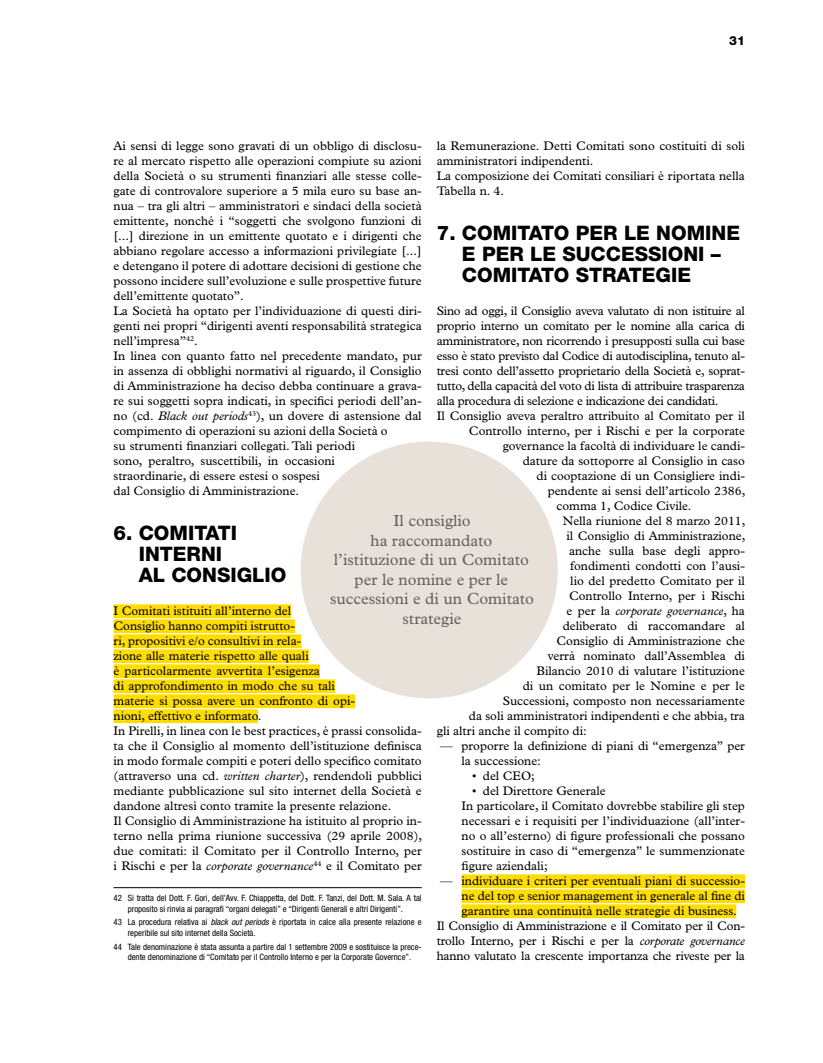
<style>
.page{position:relative;width:823px;height:1063px;background:#fff}
.page>*{position:absolute;margin:0;border:0;box-sizing:border-box;transform-origin:0 0}
.t1{font:800 20px/21.2px "Helvetica Neue LT Std";color:#000}
.t2{font:16.25px/19.5px "Plantin Std";color:#6d6e71;text-align:center}
.t3{font:12.5px/15px "Plantin Std";color:#000}
.t4{font:12.5px "Plantin Std";letter-spacing:-.02em;color:#000}
.t5{font:italic 12.5px "Plantin Std";color:#000}
.t6{font:800 12.5px "Helvetica Neue LT Std";color:#000}
.t7{font:condensed 8.75px/10.5px "Helvetica Neue LT Std";color:#000;text-align:center}
.s1{font-style:italic}
.s2{font-style:normal}
</style>
<div class="page">
<div style="left:113px;top:604px;width:178px;height:14px;background:#fd0"></div>
<div style="left:113px;top:619px;width:182px;height:14px;background:#fd0"></div>
<div style="left:113px;top:634px;width:188px;height:14px;background:#fd0"></div>
<div style="left:113px;top:649px;width:195px;height:14px;background:#fd0"></div>
<div style="left:113px;top:664px;width:207px;height:14px;background:#fd0"></div>
<div style="left:113px;top:679px;width:222px;height:14px;background:#fd0"></div>
<div style="left:113px;top:694px;width:242px;height:14px;background:#fd0"></div>
<div style="left:113px;top:709px;width:145px;height:14px;background:#fd0"></div>
<hr style="left:113px;top:887px;width:308px;height:1px;background:#000">
<div style="left:461px;top:874px;width:283px;height:14px;background:#fd0"></div>
<div style="left:461px;top:889px;width:283px;height:14px;background:#fd0"></div>
<div style="left:461px;top:904px;width:274px;height:14px;background:#fd0"></div>
<div style="left:300px;top:442px;width:257px;height:256px;background:#e7e1da;border-radius:50%"></div>
<p class="t6" style="left:728px;top:33px;width:17px">31</p>
<p class="t3" style="left:113px;top:138px;width:309px">Ai sensi di legge sono gravati di un obbligo di disclosu&shy;re al mercato rispetto alle operazioni compiute su azioni della Società o su strumenti finanziari alle stesse colle&shy;gate di controvalore superiore a 5 mila euro su base an&shy;nua – tra gli altri – amministratori e sindaci della società emittente, nonché i “soggetti che svolgono funzioni di [...] direzione in un emittente quotato e i dirigenti che abbiano regolare accesso a informazioni privilegiate [...] e detengano il potere di adottare decisioni di gestione che possono incidere sull’evoluzione e sulle prospettive future dell’emittente quotato”.<br>La Società ha optato per l’individuazione di questi diri&shy;genti nei propri “dirigenti aventi responsabilità strategica nell’impresa”<sup>42</sup>.<br>In linea con quanto fatto nel precedente mandato, pur in assenza di obblighi normativi al riguardo, il Consiglio di Amministrazione ha deciso debba continuare a grava&shy;re sui soggetti sopra indicati, in specifici periodi dell’an&shy;no (cd. <span class="s1">Black out periods</span><sup>43</sup>), un dovere di astensione dal compimento di operazioni su azioni della Società o<br>su strumenti finanziari collegati. Tali periodi<br>sono, peraltro, suscettibili, in occasioni<br>straordinarie, di essere estesi o sospesi<br>dal Consiglio di Amministrazione.</p>
<h1 class="t1" style="left:139px;top:522px;width:89px;text-indent:-25px">6. COMITATI<br>INTE</h1>
<p class="t3" style="left:436px;top:138px;width:309px">la Remunerazione. Detti Comitati sono costituiti di soli amministratori indipendenti.<br>La composizione dei Comitati consiliari è riportata nella Tabella n. 4.</p>
<h1 class="t1" style="left:461px;top:222px;width:255px;text-indent:-25px">7. COMITATO PER LE NOMINE<br>E PER LE SUCCE</h1>
<h1 class="t1" style="left:634px;top:243px;width:38px">SSIONI</h1>
<h1 class="t1" style="left:710px;top:243px;width:11px">–</h1>
<h1 class="t1" style="left:461px;top:265px;width:219px">CO MITATO STRATEGIE</h1>
<p class="t4" style="left:436px;top:304px;width:309px">Sino ad oggi, il Consiglio aveva valutato di non istituire al</p>
<p class="t4" style="left:436px;top:319px;width:309px">proprio interno un comitato per le nomine alla carica di</p>
<p class="t4" style="left:436px;top:334px;width:309px">amministratore, non ricorrendo i presupposti sulla cui base</p>
<p class="t4" style="left:436px;top:349px;width:309px">esso è stato previsto dal Codice di autodisciplina, tenuto al-</p>
<p class="t4" style="left:436px;top:364px;width:309px">tresì conto dell’assetto proprietario della Società e, soprat-</p>
<p class="t4" style="left:436px;top:379px;width:309px">tutto, della capacità del voto di lista di attribuire trasparenza</p>
<p class="t4" style="left:436px;top:394px;width:283px">alla procedura di selezione e indicazione dei candidati.</p>
<p class="t3" style="left:436px;top:408px;width:309px">Il Consiglio aveva peraltro attribuito al Comitato per il</p>
<p class="t3" style="left:468px;top:423px;width:277px">Controllo interno, per i Rischi e per la corporate</p>
<p class="t3" style="left:502px;top:438px;width:243px">governance la facoltà di individuare le candi-</p>
<p class="t3" style="left:522px;top:453px;width:223px">dature da sottoporre al Consiglio in caso</p>
<p class="t3" style="left:536px;top:468px;width:210px">di cooptazione di un Consigliere indi-</p>
<p class="t3" style="left:547px;top:483px;width:199px">pendente ai sensi dell’articolo 2386,</p>
<p class="t3" style="left:556px;top:498px;width:136px">comma 1, Codice Civile.</p>
<p class="t3" style="left:562px;top:513px;width:184px">Nella riunione del 8 marzo 2011,</p>
<p class="t3" style="left:566px;top:528px;width:180px">il Consiglio di Amministrazione,</p>
<p class="t3" style="left:568px;top:543px;width:177px">anche sulla base degli appro-</p>
<p class="t3" style="left:570px;top:558px;width:176px">fondimenti condotti con l’ausi-</p>
<p class="t3" style="left:570px;top:573px;width:176px">lio del predetto Comitato per il</p>
<p class="t3" style="left:568px;top:588px;width:177px">Controllo Interno, per i Rischi</p>
<p class="t5" style="left:566px;top:603px;width:180px"><span class="s2">e per la</span> corporate governance<span class="s2">, ha</span></p>
<p class="t3" style="left:562px;top:618px;width:183px">deliberato di raccomandare al</p>
<p class="t3" style="left:556px;top:633px;width:190px">Consiglio di Amministrazione che</p>
<p class="t3" style="left:547px;top:648px;width:198px">verrà nominato dall’Assemblea di</p>
<p class="t3" style="left:536px;top:663px;width:210px">Bilancio 2010 di valutare l’istituzione</p>
<p class="t3" style="left:522px;top:678px;width:223px">di un comitato per le Nomine e per le</p>
<p class="t3" style="left:502px;top:693px;width:243px">Successioni, composto non necessariamente</p>
<p class="t3" style="left:468px;top:708px;width:277px">da soli amministratori indipendenti e che abbia, tra</p>
<p class="t3" style="left:436px;top:723px;width:151px">gli altri anche il compito di:</p>
<p class="t3" style="left:461px;top:738px;width:285px;text-indent:-21px">— proporre la definizione di piani di “emergenza” per la successione:</p>
<p class="t3" style="left:472px;top:768px;width:64px">• del CEO;</p>
<p class="t3" style="left:461px;top:783px;width:285px;text-indent:11px">• del Direttore Generale<br>In particolare, il Comitato dovrebbe stabilire gli step necessari e i requisiti per l’individuazione (all’inter&shy;no o all’esterno) di figure professionali che possano sostituire in caso di “emergenza” le summenzionate figure aziendali;</p>
<p class="t3" style="left:440px;top:873px;width:306px">— individuare i criteri per eventuali piani di successio-</p>
<p class="t3" style="left:461px;top:888px;width:285px">ne del top e senior management in generale al fine di</p>
<p class="t3" style="left:461px;top:903px;width:276px">garantire una continuità nelle strategie di business.</p>
<p class="t3" style="left:436px;top:918px;width:309px">Il Consiglio di Amministrazione e il Comitato per il Con-</p>
<p class="t3" style="left:436px;top:933px;width:309px">trollo Interno, per i Rischi e per la <span class="s1">corporate governance</span></p>
<p class="t3" style="left:436px;top:948px;width:309px">hanno valutato la crescente importanza che riveste per la</p>
<h2 class="t2" style="left:330px;top:511px;width:205px">Il consiglio<br>ha raccomandato l’istituzione di un Comitato per le nomine e per le successioni e di un Comitato strategie</h2>
<h1 class="t1" style="left:186px;top:543px;width:25px">RNI</h1>
<h1 class="t1" style="left:139px;top:565px;width:49px">AL CON</h1>
<h1 class="t1" style="left:217px;top:565px;width:59px">SIGLIO</h1>
<p class="t3" style="left:113px;top:603px;width:310px">I Comitati istituiti all’interno del<br>Consiglio hanno compiti istrutto-<br>ri, propositivi e/o consultivi in rela-<br>zione alle materie rispetto alle quali<br>è particolarmente avvertita l’esigenza<br>di approfondimento in modo che su tali<br>materie si possa avere un confronto di opi-<br>nioni, effettivo e informato.<br>In Pirelli, in linea con le best practices, è prassi consolida&shy;ta che il Consiglio al momento dell’istituzione definisca in modo formale compiti e poteri dello specifico comitato (attraverso una cd. <span class="s1">written charter</span>), rendendoli pubblici mediante pubblicazione sul sito internet della Società e dandone altresì conto tramite la presente relazione.<br>Il Consiglio di Amministrazione ha istituito al proprio in&shy;terno nella prima riunione successiva (29 aprile 2008), due comitati: il Comitato per il Controllo Interno, per i Rischi e per la <span class="s1">corporate governance</span><sup>44</sup> e il Comitato per</p>
<p class="t7" style="left:113px;top:893px;width:309px">42 Si tratta del Dott. F. Gori, dell’Avv. F. Chiappetta, del Dott. F. Tanzi, del Dott. M. Sala. A tal proposito si rinvia ai paragrafi “organi delegati” e “Dirigenti Generali e altri Dirigenti”.</p>
<p class="t7" style="left:128px;top:917px;width:295px;text-align:left;text-indent:-14px">43 La procedura relativa ai <span class="s1">black out periods</span> è riportata in calce alla presente relazione e reperibile sul sito internet della Società.</p>
<p class="t7" style="left:113px;top:941px;width:309px">44 Tale denominazione è stata assunta a partire dal 1 settembre 2009 e sostituisce la prece&shy;dente denominazione di “Comitato per il Controllo Interno e per la Corporate Governce”.</p>
</div>
